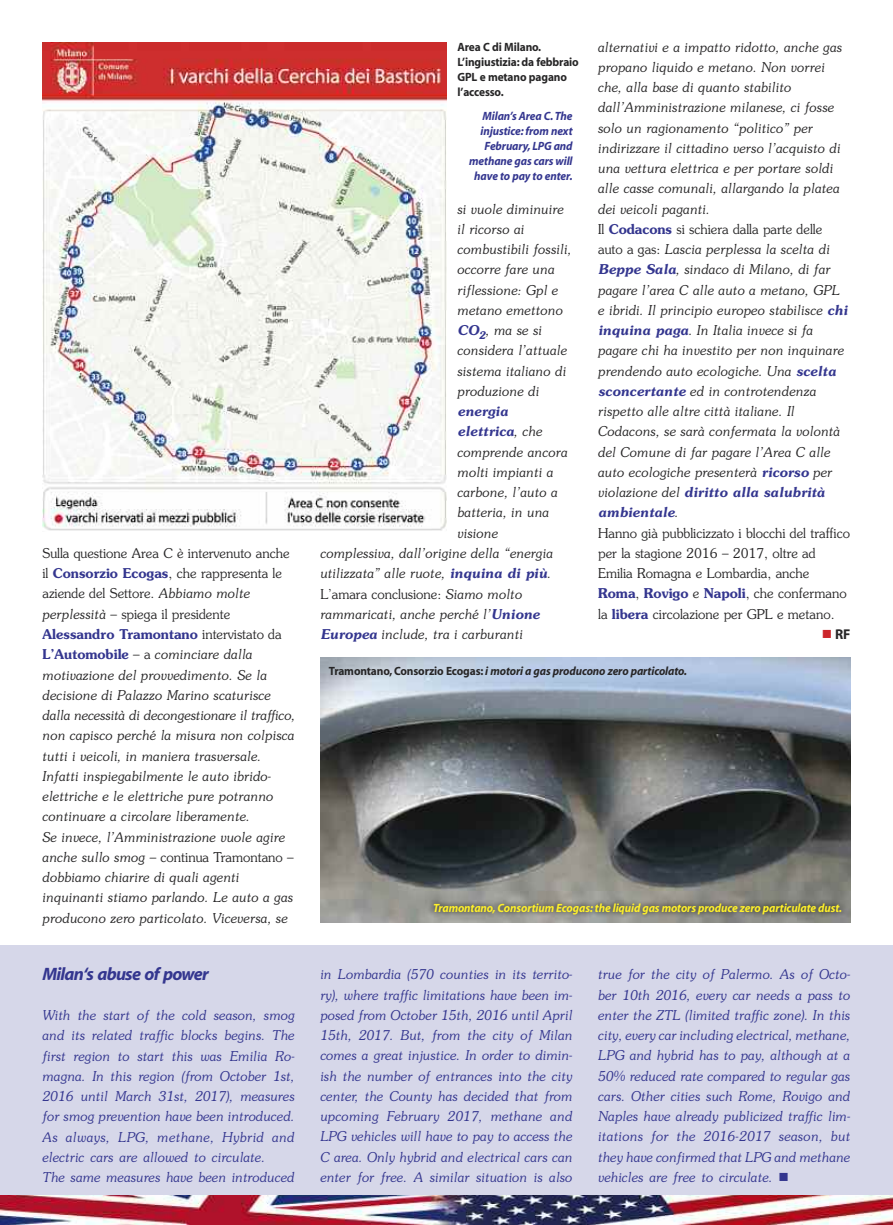
<style>
.page{position:relative;width:893px;height:1225px;background:#fff}
.page>*{position:absolute;margin:0;border:0;box-sizing:border-box;transform-origin:0 0}
.t1{font:italic 700 18px "Myriad";letter-spacing:-.045em;color:#34368f}
.t2{font:700 14.25px "Myriad";color:#272627}
.t3{font:italic 300 13.5px/20.2px "Souvenir";color:#272627}
.t4{font:italic 300 13.5px/20.2px "Souvenir";letter-spacing:-.005em;color:#34368f;text-align:justify}
.t5{font:300 13.5px "Souvenir";color:#272627}
.t6{font:italic 600 13.5px "Souvenir";color:#34368f}
.t7{font:italic 700 12px/15px "Myriad";letter-spacing:-.01em;color:#34368f;text-align:right;scale:.95 1}
.t8{font:italic 700 12px "Myriad";letter-spacing:-.01em;color:#fff12a;scale:.95 1}
.t9{font:700 12px/15px "Myriad";letter-spacing:-.01em;color:#272627;scale:.95 1}
.t10{font:italic 700 12px "Myriad";letter-spacing:-.01em;color:#272627;scale:.95 1}
.s1{font-style:normal}
.s2{font-weight:600;font-style:normal;color:#34368f}
.s3{font-weight:600;color:#34368f}
.s4{font-weight:300;color:#272627}
.s5{font-style:italic}
</style>
<div class="page">
<div style="left:0;top:945px;width:893px;height:280px;background:#d6d7e9"></div>
<img style="left:0;top:1195px;width:893px;height:30px">
<img style="left:43px;top:43px;width:403px;height:488px">
<img style="left:320px;top:657px;width:530px;height:265px">
<img style="left:399px;top:892px;width:451px;height:30px">
<p class="t3" style="left:43px;top:543px;width:254px"><span class="s1">Sulla questione Area C è intervenuto anche il</span> <span class="s2">Consorzio Ecogas</span><span class="s1">, che rappresenta le aziende del Settore.</span> Abbiamo molte perplessità <span class="s1">– spiega il presidente </span><span class="s2">Alessandro Tramontano</span> <span class="s1">intervistato da </span><span class="s2">L’Automobile</span> <span class="s1">– a</span> cominciare dalla motivazione del provvedimento. Se la decisione di Palazzo Marino scaturisce dalla necessità di decongestionare il traffico, non capisco perché la misura non colpisca tutti i veicoli, in maniera trasversale.<br>Infatti inspiegabilmente le auto ibrido&shy;elettriche e le elettriche pure potranno continuare a circolare liberamente.<br>Se invece, l’Amministrazione vuole agire anche sullo smog <span class="s1">– continua Tramontano – </span>dobbiamo chiarire di quali agenti inquinanti stiamo parlando. Le auto a gas producono zero particolato. Viceversa, se</p>
<h1 class="t1" style="left:43px;top:967px;width:168px">Milan‘s abuse of power</h1>
<p class="t4" style="left:43px;top:1005px;width:254px;text-align:left">With the start of the cold season, smog and its related traffic blocks begins. The first region to start this was Emilia Ro&shy;magna. In this region (from October 1st, 2016 until March 31st, 2017), measures for smog prevention have been introduced.<br>As always, LPG, methane, Hybrid and electric cars are allowed to circulate.<br>The same measures have been introduced</p>
<p class="t9" style="left:457px;top:41px;width:129px">Area C di Milano.<br>L’ingiustizia: da febbraio<br>GPL e metano pagano l’accesso.</p>
<p class="t7" style="left:469px;top:109px;width:110px">Milan’s Area C.The injustice: from next<br>February, LPG and methane gas cars will have to pay to enter.</p>
<p class="t3" style="left:457px;top:199px;width:116px">si vuole diminuire il ricorso ai combustibili fossili, occorre fare una riflessione: Gpl e metano emettono<br><span class="s3">CO</span><sub>2</sub>, ma se si considera l’attuale sistema italiano di produzione di</p>
<p class="t6" style="left:457px;top:403px;width:52px">energia</p>
<p class="t6" style="left:457px;top:424px;width:87px">elettrica<span class="s4">, che</span></p>
<p class="t3" style="left:457px;top:442px;width:112px">comprende ancora</p>
<p class="t3" style="left:457px;top:462px;width:98px">molti impianti a</p>
<p class="t3" style="left:457px;top:482px;width:102px">carbone, l’auto a</p>
<p class="t3" style="left:457px;top:503px;width:93px">batteria, in una</p>
<p class="t3" style="left:457px;top:523px;width:42px">visione</p>
<p class="t3" style="left:320px;top:543px;width:234px">complessiva, dall’origine della “energia</p>
<p class="t3" style="left:320px;top:563px;width:232px">utilizzata” alle ruote, <span class="s3">inquina di più</span>.</p>
<p class="t5" style="left:320px;top:586px;width:204px">L’amara conclusione: <span class="s5">Siamo molto</span></p>
<p class="t3" style="left:320px;top:604px;width:221px">rammaricati, anche perché l’<span class="s3">Unione</span></p>
<p class="t3" style="left:320px;top:624px;width:204px"><span class="s3">Europea</span> include, tra i carburanti</p>
<p class="t3" style="left:598px;top:37px;width:253px">alternativi e a impatto ridotto, anche gas propano liquido e metano. Non vorrei che, alla base di quanto stabilito dall’Amministrazione milanese, ci fosse solo un ragionamento “politico” per indirizzare il cittadino verso l’acquisto di una vettura elettrica e per portare soldi alle casse comunali, allargando la platea dei veicoli paganti.<br><span class="s1">Il</span> <span class="s2">Codacons</span> <span class="s1">si schiera dalla parte delle auto a gas:</span> Lascia perplessa la scelta di <span class="s3">Beppe Sala</span>, sindaco di Milano, di far pagare l’area C alle auto a metano, GPL e ibridi. Il principio europeo stabilisce <span class="s3">chi inquina paga</span>. In Italia invece si fa pagare chi ha investito per non inquinare prendendo auto ecologiche. Una <span class="s3">scelta sconcertante</span> ed in controtendenza rispetto alle altre città italiane. Il Codacons, se sarà confermata la volontà del Comune di far pagare l’Area C alle auto ecologiche presenterà <span class="s3">ricorso</span> per violazione del <span class="s3">diritto alla salubrità ambientale</span>.<br><span class="s1">Hanno già pubblicizzato i blocchi del traffico per la stagione 2016 – 2017, oltre ad Emilia Romagna e Lombardia, anche </span><span class="s2">Roma</span><span class="s1">,</span> <span class="s2">Rovigo</span> <span class="s1">e</span> <span class="s2">Napoli</span><span class="s1">, che confermano la</span> <span class="s2">libera</span> <span class="s1">circolazione per GPL e metano.</span></p>
<p class="t2" style="left:835px;top:629px;width:17px">RF</p>
<p class="t10" style="left:329px;top:667px;width:379px"><span class="s1">Tramontano,Consorzio Ecogas:</span> i motori a gas producono zero particolato.</p>
<p class="t8" style="left:433px;top:903px;width:432px">Tramontano,Consortium Ecogas: the liquid gas motors produce zero particulate dust.</p>
<p class="t4" style="left:320px;top:964px;width:254px">in Lombardia (570 counties in its territo&shy;ry), where traffic limitations have been im&shy;posed from October 15th, 2016 until April 15th, 2017. But, from the city of Milan comes a great injustice. In order to dimin&shy;ish the number of entrances into the city center, the County has decided that from upcoming February 2017, methane and LPG vehicles will have to pay to access the C area. Only hybrid and electrical cars can enter for free. A similar situation is also</p>
<p class="t4" style="left:598px;top:964px;width:254px">true for the city of Palermo. As of Octo&shy;ber 10th 2016, every car needs a pass to enter the ZTL (limited traffic zone). In this city, every car including electrical, methane, LPG and hybrid has to pay, although at a 50% reduced rate compared to regular gas cars. Other cities such Rome, Rovigo and Naples have already publicized traffic lim&shy;itations for the 2016-2017 season, but they have confirmed that LPG and methane vehicles are free to circulate.</p>
</div>
